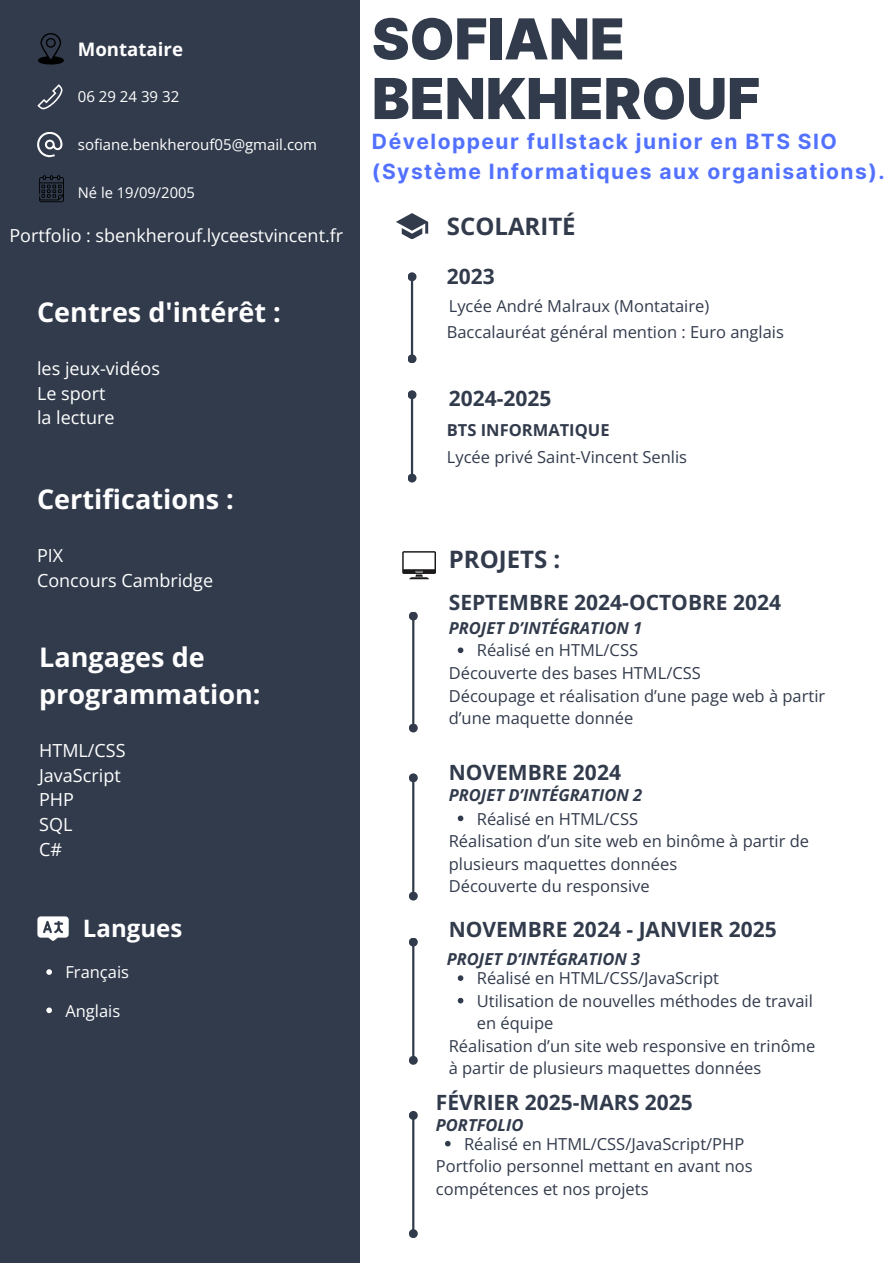
<style>
.page{position:relative;width:894px;height:1264px;background:#fff}
.page>*{position:absolute;margin:0;border:0;box-sizing:border-box;transform-origin:0 0}
.t1{font:900 56.55px/59.6px "Inter";color:#323b4c}
.t2{font:700 27px/37.2px "Open Sans";color:#fff}
.t3{font:700 24px "Open Sans";color:#323b4c}
.t4{font:700 24px "Open Sans";color:#fff}
.t5{font:700 21px "Open Sans";color:#323b4c}
.t6{font:700 21px/29.2px "Inter";letter-spacing:.07em;color:#5271ff}
.t7{font:700 18.6px "Open Sans";color:#fff}
.t8{font:18px "Open Sans";color:#fff}
.t9{font:16.5px/22.5px "Open Sans";color:#323b4c}
.t10{font:italic 700 16.5px "Open Sans";color:#323b4c}
.t11{font:700 16.5px "Open Sans";color:#323b4c}
.t12{font:16.5px "Open Sans";color:#fff}
.t13{font:15px "Open Sans";color:#fff}
.t14{font:14.7px "Open Sans";color:#fff}
</style>
<div class="page">
<div style="left:0;top:0;width:360px;height:1262px;background:#323b4c"></div>
<svg style="left:396px;top:213px;width:32px;height:26px"></svg>
<svg style="left:408px;top:611px;width:9px;height:9px"></svg>
<hr style="left:412px;top:616px;width:2px;height:112px;background:#323b4c">
<hr style="left:412px;top:777px;width:2px;height:119px;background:#323b4c">
<hr style="left:411px;top:396px;width:2px;height:82px;background:#323b4c">
<div style="left:408px;top:773px;width:9px;height:9px;background:#323b4c;border-radius:50%"></div>
<svg style="left:408px;top:891px;width:9px;height:9px"></svg>
<div style="left:407px;top:473px;width:9px;height:9px;background:#323b4c;border-radius:50%"></div>
<div style="left:407px;top:390px;width:9px;height:9px;background:#323b4c;border-radius:50%"></div>
<hr style="left:411px;top:277px;width:2px;height:82px;background:#323b4c">
<div style="left:407px;top:354px;width:9px;height:9px;background:#323b4c;border-radius:50%"></div>
<div style="left:407px;top:272px;width:9px;height:9px;background:#323b4c;border-radius:50%"></div>
<svg style="left:37px;top:916px;width:32px;height:25px"></svg>
<svg style="left:37px;top:132px;width:25px;height:25px"></svg>
<svg style="left:37px;top:84px;width:25px;height:25px"></svg>
<svg style="left:38px;top:33px;width:26px;height:32px"></svg>
<svg style="left:39px;top:175px;width:25px;height:27px"></svg>
<div style="left:408px;top:723px;width:9px;height:9px;background:#323b4c;border-radius:50%"></div>
<svg style="left:402px;top:551px;width:34px;height:28px"></svg>
<svg style="left:46px;top:969px;width:6px;height:5px"></svg>
<svg style="left:46px;top:1007px;width:6px;height:6px"></svg>
<svg style="left:457px;top:647px;width:6px;height:6px"></svg>
<svg style="left:457px;top:815px;width:6px;height:6px"></svg>
<hr style="left:412px;top:942px;width:2px;height:118px;background:#323b4c">
<svg style="left:408px;top:937px;width:9px;height:9px"></svg>
<svg style="left:408px;top:1055px;width:9px;height:9px"></svg>
<svg style="left:457px;top:975px;width:6px;height:5px"></svg>
<svg style="left:457px;top:997px;width:6px;height:6px"></svg>
<hr style="left:412px;top:1115px;width:2px;height:118px;background:#323b4c">
<svg style="left:408px;top:1110px;width:9px;height:9px"></svg>
<div style="left:408px;top:1229px;width:9px;height:8px;background:#323b4c;border-radius:50%"></div>
<svg style="left:445px;top:1140px;width:5px;height:6px"></svg>
<p class="t7" style="left:78px;top:36px;width:107px">Montataire</p>
<p class="t13" style="left:78px;top:86px;width:103px">06 29 24 39 32</p>
<p class="t13" style="left:78px;top:134px;width:241px">sofiane.benkherouf05@gmail.com</p>
<h2 class="t14" style="left:78px;top:182px;width:119px">Né le 19/09/2005</h2>
<h3 class="t8" style="left:9px;top:223px;width:335px">Portfolio : sbenkherouf.lyceestvincent.fr</h3>
<p class="t2" style="left:37px;top:293px;width:245px">Centres d'intérêt :</p>
<p class="t8" style="left:37px;top:356px;width:124px">les jeux-vidéos</p>
<p class="t8" style="left:37px;top:380px;width:70px">Le sport</p>
<p class="t8" style="left:37px;top:405px;width:79px">la lecture</p>
<p class="t2" style="left:37px;top:480px;width:198px">Certifications :</p>
<p class="t8" style="left:37px;top:543px;width:28px">PIX</p>
<h4 class="t8" style="left:37px;top:568px;width:177px">Concours Cambridge</h4>
<p class="t2" style="left:39px;top:637px;width:223px">Langages de programmation:</p>
<h1 class="t8" style="left:39px;top:737px;width:88px">HTML/CSS</h1>
<h6 class="t8" style="left:39px;top:762px;width:83px">JavaScript</h6>
<p class="t8" style="left:39px;top:787px;width:36px">PHP</p>
<p class="t8" style="left:39px;top:811px;width:35px">SQL</p>
<p class="t8" style="left:39px;top:836px;width:24px">C#</p>
<h2 class="t4" style="left:83px;top:911px;width:101px">Langues</h2>
<p class="t12" style="left:65px;top:960px;width:65px">Français</p>
<p class="t12" style="left:65px;top:998px;width:56px">Anglais</p>
<p class="t1" style="left:372px;top:9px;width:389px">SOFIANE<br>BENKHEROUF</p>
<p class="t6" style="left:372px;top:127px;width:514px">Développeur fullstack junior en BTS SIO (Système Informatiques aux organisations).</p>
<p class="t3" style="left:446px;top:209px;width:130px">SCOLARITÉ</p>
<p class="t5" style="left:446px;top:261px;width:49px">2023</p>
<p class="t9" style="left:448px;top:295px;width:262px">Lycée André Malraux (Montataire)</p>
<p class="t9" style="left:446px;top:320px;width:338px">Baccalauréat général mention : Euro anglais</p>
<h2 class="t5" style="left:448px;top:383px;width:104px">2024-2025</h2>
<p class="t11" style="left:446px;top:418px;width:164px">BTS INFORMATIQUE</p>
<p class="t9" style="left:446px;top:445px;width:242px">Lycée privé Saint-Vincent Senlis</p>
<h3 class="t3" style="left:448px;top:543px;width:113px">PROJETS :</h3>
<h6 class="t5" style="left:448px;top:588px;width:334px">SEPTEMBRE 2024-OCTOBRE 2024</h6>
<p class="t9" style="left:476px;top:639px;width:163px">Réalisé en HTML/CSS</p>
<p class="t9" style="left:448px;top:661px;width:253px">Découverte des bases HTML/CSS</p>
<h6 class="t9" style="left:448px;top:684px;width:378px">Découpage et réalisation d’une page web à partir d’une maquette donnée</h6>
<h5 class="t10" style="left:448px;top:616px;width:195px">PROJET D’INTÉGRATION 1</h5>
<p class="t5" style="left:448px;top:757px;width:174px">NOVEMBRE 2024</p>
<p class="t10" style="left:448px;top:783px;width:195px">PROJET D’INTÉGRATION 2</p>
<p class="t9" style="left:476px;top:807px;width:163px">Réalisé en HTML/CSS</p>
<p class="t9" style="left:448px;top:829px;width:362px">Réalisation d’un site web en binôme à partir de plusieurs maquettes données</p>
<p class="t9" style="left:448px;top:874px;width:202px">Découverte du responsive</p>
<p class="t5" style="left:448px;top:914px;width:329px">NOVEMBRE 2024 - JANVIER 2025</p>
<p class="t10" style="left:446px;top:947px;width:195px">PROJET D’INTÉGRATION 3</p>
<p class="t9" style="left:476px;top:966px;width:243px">Réalisé en HTML/CSS/JavaScript</p>
<p class="t9" style="left:476px;top:989px;width:337px">Utilisation de nouvelles méthodes de travail en équipe</p>
<p class="t9" style="left:448px;top:1034px;width:368px">Réalisation d’un site web responsive en trinôme à partir de plusieurs maquettes données</p>
<p class="t5" style="left:436px;top:1087px;width:258px">FÉVRIER 2025-MARS 2025</p>
<h5 class="t10" style="left:436px;top:1112px;width:89px">PORTFOLIO</h5>
<p class="t9" style="left:464px;top:1132px;width:282px">Réalisé en HTML/CSS/JavaScript/PHP</p>
<p class="t9" style="left:436px;top:1154px;width:318px">Portfolio personnel mettant en avant nos compétences et nos projets</p>
</div>
